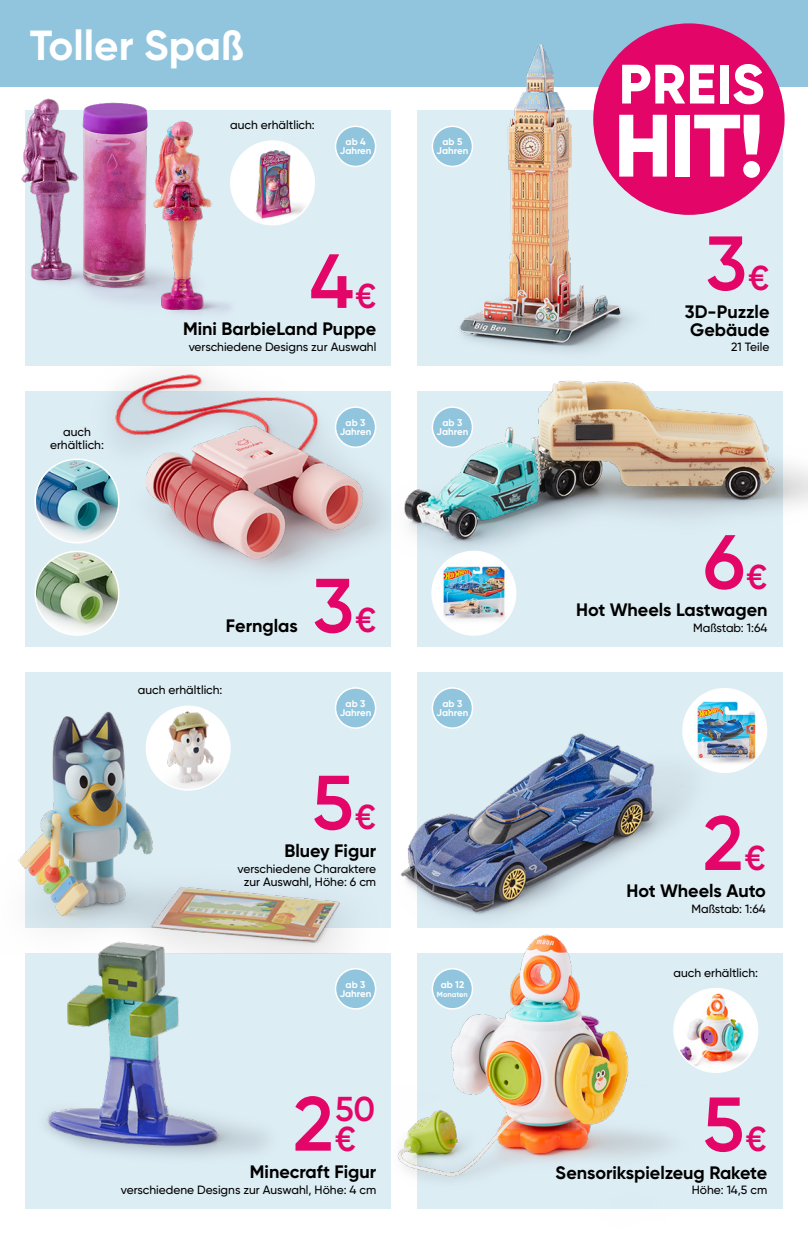
<style>
.page{position:relative;width:808px;height:1234px;background:#fff}
.page>*{position:absolute;margin:0;border:0;box-sizing:border-box;transform-origin:0 0}
.t1{font:800 88.2px "Gilroy";color:#fff}
.t2{font:600 76.5px "Gilroy";color:#e30567}
.t3{font:800 55.35px "Gilroy";letter-spacing:.01em;color:#fff}
.t4{font:700 42px "Gilroy";color:#fff}
.t5{font:600 34.5px/29.4px "Gilroy";color:#e30567}
.t6{font:700 18px/18px "Gilroy";color:#000}
.t7{font:500 12px/13.5px "Gilroy";color:#000;text-align:center}
.t8{font:700 9.75px/8.7px "Gilroy";color:#fff;text-align:center}
.t9{font:700 7.5px "Gilroy";color:#fff}
.s1{font-size:34.5px}
.s2{font-size:76.5px}
</style>
<div class="page">
<div style="left:417px;top:111px;width:365px;height:255px;background:#ddedf4"></div>
<div style="left:417px;top:672px;width:365px;height:255px;background:#ddedf4"></div>
<div style="left:417px;top:952px;width:365px;height:256px;background:#ddedf4"></div>
<div style="left:26px;top:952px;width:365px;height:256px;background:#ddedf4"></div>
<div style="left:26px;top:391px;width:365px;height:255px;background:#ddedf4"></div>
<div style="left:26px;top:111px;width:365px;height:255px;background:#ddedf4"></div>
<img style="left:81px;top:370px;width:305px;height:209px">
<img style="left:18px;top:673px;width:373px;height:280px">
<img style="left:25px;top:914px;width:326px;height:255px">
<img style="left:397px;top:927px;width:312px;height:282px">
<img style="left:404px;top:380px;width:404px;height:266px">
<img style="left:21px;top:98px;width:110px;height:223px">
<img style="left:400px;top:693px;width:352px;height:225px">
<img style="left:26px;top:111px;width:265px;height:210px">
<img style="left:231px;top:145px;width:83px;height:76px">
<div style="left:230px;top:140px;width:85px;height:85px;border:2px solid #fff;border-radius:50%"></div>
<img style="left:35px;top:459px;width:84px;height:83px;border-radius:42px">
<div style="left:34px;top:458px;width:86px;height:85px;border:2px solid #fff;border-radius:50%"></div>
<img style="left:35px;top:551px;width:84px;height:84px;border-radius:42px">
<div style="left:34px;top:550px;width:86px;height:85px;border:2px solid #fff;border-radius:50%"></div>
<img style="left:674px;top:988px;width:84px;height:83px;border-radius:42px">
<div style="left:673px;top:987px;width:85px;height:85px;border:2px solid #fff;border-radius:50%"></div>
<img style="left:683px;top:688px;width:83px;height:84px;border-radius:42px">
<div style="left:682px;top:687px;width:85px;height:86px;border:2px solid #fff;border-radius:50%"></div>
<img style="left:432px;top:551px;width:84px;height:84px;border-radius:42px">
<div style="left:431px;top:550px;width:85px;height:85px;border:2px solid #fff;border-radius:50%"></div>
<img style="left:146px;top:706px;width:84px;height:83px;border-radius:42px">
<div style="left:146px;top:705px;width:85px;height:85px;border:2px solid #fff;border-radius:50%"></div>
<div style="left:0;top:0;width:808px;height:87px;background:#90c5dd"></div>
<div style="left:593px;top:23px;width:191px;height:192px;background:#e30567;border-radius:50%"></div>
<img style="left:417px;top:31px;width:267px;height:321px">
<div style="left:432px;top:126px;width:40px;height:40px;background:#90c5dd;border-radius:50%"></div>
<div style="left:432px;top:125px;width:41px;height:42px;border:2px solid #fff;border-radius:50%"></div>
<div style="left:335px;top:126px;width:41px;height:40px;background:#90c5dd;border-radius:50%"></div>
<div style="left:335px;top:125px;width:41px;height:42px;border:2px solid #fff;border-radius:50%"></div>
<div style="left:432px;top:407px;width:40px;height:40px;background:#90c5dd;border-radius:50%"></div>
<div style="left:432px;top:406px;width:41px;height:42px;border:2px solid #fff;border-radius:50%"></div>
<div style="left:335px;top:407px;width:41px;height:40px;background:#90c5dd;border-radius:50%"></div>
<div style="left:335px;top:406px;width:41px;height:42px;border:2px solid #fff;border-radius:50%"></div>
<div style="left:432px;top:687px;width:40px;height:41px;background:#90c5dd;border-radius:50%"></div>
<div style="left:432px;top:687px;width:41px;height:41px;border:2px solid #fff;border-radius:50%"></div>
<div style="left:335px;top:687px;width:41px;height:41px;background:#90c5dd;border-radius:50%"></div>
<div style="left:335px;top:687px;width:41px;height:41px;border:2px solid #fff;border-radius:50%"></div>
<div style="left:432px;top:968px;width:40px;height:40px;background:#90c5dd;border-radius:50%"></div>
<div style="left:432px;top:967px;width:41px;height:42px;border:2px solid #fff;border-radius:50%"></div>
<div style="left:335px;top:968px;width:41px;height:40px;background:#90c5dd;border-radius:50%"></div>
<div style="left:335px;top:967px;width:41px;height:42px;border:2px solid #fff;border-radius:50%"></div>
<h3 class="t4" style="left:30px;top:19px;width:216px">Toller Spaß</h3>
<p class="t7" style="left:230px;top:118px;width:86px">auch erhältlich:</p>
<p class="t8" style="left:340px;top:137px;width:33px">ab 4<br>Jahren</p>
<h2 class="t2" style="left:309px;top:233px;width:68px">4<span class="s1">€</span></h2>
<p class="t7" style="left:50px;top:424px;width:55px">auch erhältlich:</p>
<h3 class="t6" style="left:183px;top:320px;width:195px">Mini BarbieLand Puppe</h3>
<p class="t7" style="left:189px;top:340px;width:189px">verschiedene Designs zur Auswahl</p>
<p class="t8" style="left:340px;top:418px;width:33px">ab 3<br>Jahren</p>
<h3 class="t6" style="left:226px;top:617px;width:73px">Fernglas</h3>
<h2 class="t2" style="left:313px;top:558px;width:65px">3<span class="s1">€</span></h2>
<p class="t7" style="left:138px;top:682px;width:86px">auch erhältlich:</p>
<p class="t8" style="left:340px;top:699px;width:33px">ab 3<br>Jahren</p>
<h2 class="t2" style="left:312px;top:755px;width:66px">5<span class="s1">€</span></h2>
<h3 class="t6" style="left:284px;top:841px;width:93px">Bluey Figur</h3>
<p class="t7" style="left:238px;top:861px;width:140px">verschiedene Charaktere zur Auswahl, Höhe: 6 cm</p>
<p class="t8" style="left:340px;top:979px;width:33px">ab 3<br>Jahren</p>
<h3 class="t5" style="left:335px;top:1093px;width:42px;text-indent:-42px"><span class="s2">2</span>50 €</h3>
<h3 class="t6" style="left:250px;top:1162px;width:128px">Minecraft Figur</h3>
<p class="t7" style="left:121px;top:1182px;width:257px">verschiedene Designs zur Auswahl, Höhe: 4 cm</p>
<p class="t8" style="left:437px;top:137px;width:33px">ab 5<br>Jahren</p>
<p class="t8" style="left:437px;top:418px;width:33px">ab 3<br>Jahren</p>
<p class="t8" style="left:437px;top:699px;width:33px">ab 3<br>Jahren</p>
<p class="t8" style="left:441px;top:979px;width:25px">ab 12</p>
<p class="t9" style="left:437px;top:989px;width:32px">Monaten</p>
<h3 class="t3" style="left:619px;top:49px;width:147px">PREIS</h3>
<h1 class="t1" style="left:614px;top:90px;width:152px">HIT!</h1>
<h2 class="t2" style="left:706px;top:216px;width:65px">3<span class="s1">€</span></h2>
<h3 class="t6" style="left:685px;top:302px;width:86px">3D-Puzzle<br>Gebäude</h3>
<p class="t7" style="left:731px;top:340px;width:40px">21 Teile</p>
<h2 class="t2" style="left:703px;top:514px;width:66px">6<span class="s1">€</span></h2>
<h3 class="t6" style="left:576px;top:600px;width:193px">Hot Wheels Lastwagen</h3>
<p class="t7" style="left:693px;top:620px;width:76px">Maßstab: 1:64</p>
<h2 class="t2" style="left:703px;top:795px;width:64px">2<span class="s1">€</span></h2>
<h3 class="t6" style="left:626px;top:881px;width:141px">Hot Wheels Auto</h3>
<p class="t7" style="left:691px;top:901px;width:76px">Maßstab: 1:64</p>
<p class="t7" style="left:673px;top:966px;width:86px">auch erhältlich:</p>
<h2 class="t2" style="left:703px;top:1076px;width:66px">5<span class="s1">€</span></h2>
<h3 class="t6" style="left:556px;top:1162px;width:213px">Sensorikspielzeug Rakete</h3>
<p class="t7" style="left:692px;top:1182px;width:77px">Höhe: 14,5 cm</p>
</div>
